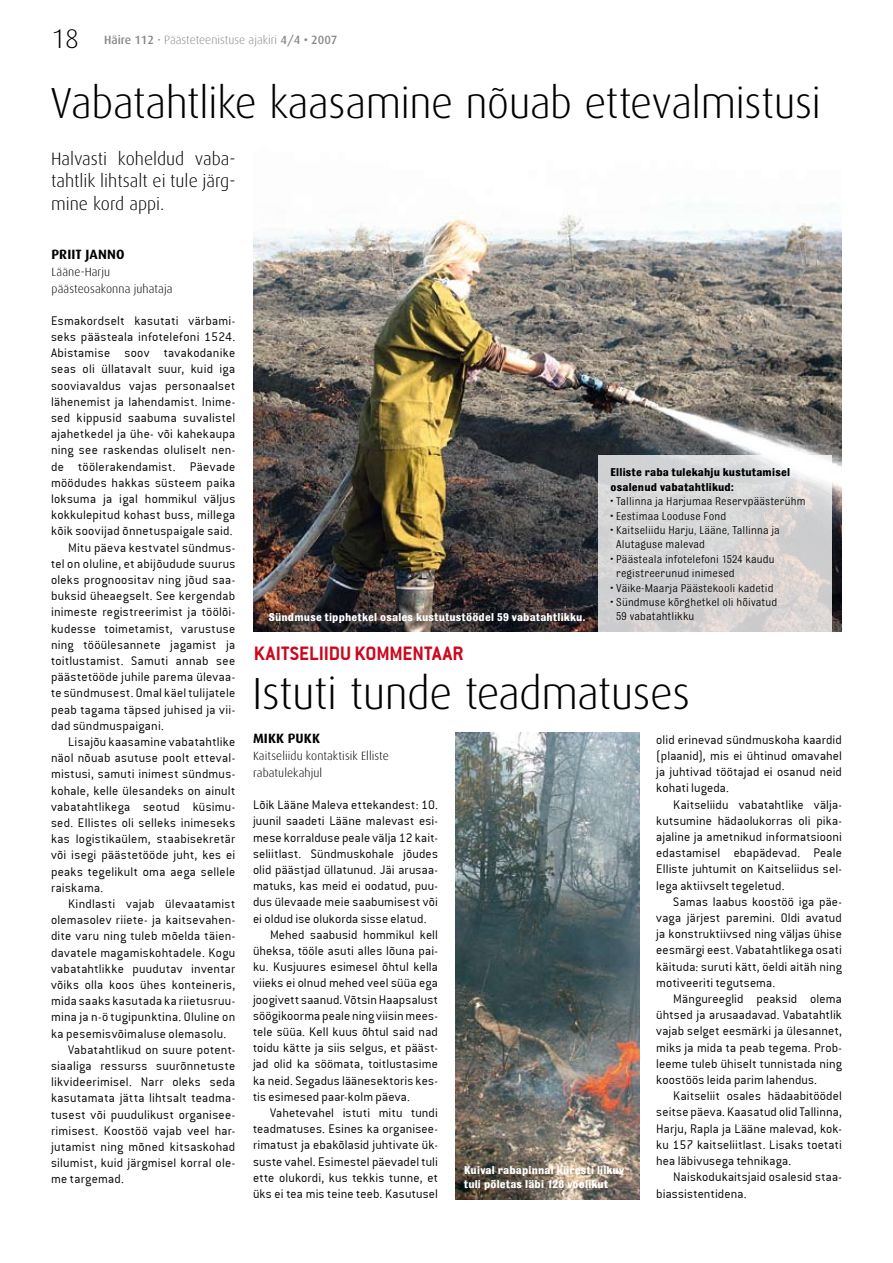
<style>
.page{position:relative;width:893px;height:1263px;background:#fff}
.page>*{position:absolute;margin:0;border:0;box-sizing:border-box;transform-origin:0 0}
.t1{font:300 45px "Dax";letter-spacing:-.01em;color:#000}
.t2{font:300 43.5px "Dax";letter-spacing:-.015em;color:#000}
.t3{font:300 27px "Dax";color:#000}
.t4{font:21px "Conduit ITCTT Bold";color:#cc071e}
.t5{font:300 18px/22.5px "Dax";color:#000;text-align:justify}
.t6{font:13.5px/16.2px "Conduit ITCTT Light";letter-spacing:.015em;color:#000;text-align:justify}
.t7{font:700 13.5px "Dax";letter-spacing:.01em;color:#000}
.t8{font:12px/14.4px "Bulldog";letter-spacing:.015em;color:#000}
.t9{font:700 12px/14.4px "Bulldog";letter-spacing:.015em;color:#fff}
.t10{font:300 12px/17.1px "Dax";letter-spacing:.005em;color:#000}
.t11{font:700 12px/14.4px "Bulldog";letter-spacing:.015em;color:#000}
.t12{font:300 12px "Dax";color:#878889}
.s1{font-weight:500}
</style>
<div class="page">
<img style="left:253px;top:207px;width:589px;height:424px">
<svg style="left:598px;top:455px;width:234px;height:177px;background:#d7d5d6"></svg>
<img style="left:456px;top:732px;width:183px;height:467px">
<h3 class="t3" style="left:51px;top:24px;width:29px">18</h3>
<p class="t12" style="left:104px;top:33px;width:235px"><span class="s1">Häire 112</span> • Päästeteenistuse ajakiri <span class="s1">4/4 • 2007</span></p>
<h2 class="t2" style="left:50px;top:79px;width:772px">Vabatahtlike kaasamine nõuab ettevalmistusi</h2>
<h3 class="t5" style="left:51px;top:148px;width:186px">Halvasti koheldud vaba&shy;tahtlik lihtsalt ei tule järg&shy;mine kord appi.</h3>
<p class="t7" style="left:52px;top:246px;width:48px">PRIIT JANN</p>
<p class="t7" style="left:116px;top:246px;width:10px">O</p>
<p class="t10" style="left:52px;top:263px;width:122px">Lääne-Harju päästeosakonna juhataja</p>
<p class="t6" style="left:51px;top:312px;width:186px">Esmakordselt kasutati värbami-</p>
<p class="t6" style="left:51px;top:329px;width:186px">seks päästeala infotelefoni 1524.</p>
<p class="t6" style="left:51px;top:345px;width:186px">Abistamise soov tavakodanike</p>
<p class="t6" style="left:51px;top:361px;width:186px">seas oli üllatavalt suur, kuid iga</p>
<p class="t6" style="left:51px;top:377px;width:186px">sooviavaldus vajas personaalset</p>
<p class="t6" style="left:51px;top:393px;width:186px">lähenemist ja lahendamist. Inime-</p>
<p class="t6" style="left:51px;top:410px;width:186px">sed kippusid saabuma suvalistel</p>
<p class="t6" style="left:51px;top:426px;width:186px">ajahetkedel ja ühe- või kahekaupa</p>
<p class="t6" style="left:51px;top:442px;width:186px">ning see raskendas oluliselt nen-</p>
<p class="t6" style="left:51px;top:458px;width:186px">de töölerakendamist. Päevade</p>
<p class="t6" style="left:51px;top:474px;width:186px">möödudes hakkas süsteem paika</p>
<p class="t6" style="left:51px;top:491px;width:186px">loksuma ja igal hommikul väljus</p>
<p class="t6" style="left:51px;top:507px;width:186px">kokkulepitud kohast buss, millega</p>
<p class="t6" style="left:51px;top:523px;width:183px">kõik soovijad õnnetuspaigale said.</p>
<p class="t6" style="left:68px;top:539px;width:169px">Mitu päeva kestvatel sündmus-</p>
<p class="t6" style="left:51px;top:555px;width:186px">tel on oluline, et abijõudude suurus</p>
<p class="t6" style="left:51px;top:572px;width:186px">oleks prognoositav ning jõud saa-</p>
<p class="t6" style="left:51px;top:588px;width:186px">buksid üheaegselt. See kergendab</p>
<p class="t6" style="left:51px;top:604px;width:186px">inimeste registreerimist ja töölõi-</p>
<p class="t6" style="left:51px;top:620px;width:186px">kudesse toimetamist, varustuse</p>
<p class="t6" style="left:51px;top:636px;width:186px">ning tööülesannete jagamist ja</p>
<p class="t6" style="left:51px;top:653px;width:186px">toitlustamist. Samuti annab see</p>
<p class="t6" style="left:51px;top:669px;width:186px">päästetööde juhile parema ülevaa-</p>
<p class="t6" style="left:51px;top:685px;width:186px">te sündmusest. Omal käel tulijatele</p>
<p class="t6" style="left:51px;top:701px;width:186px">peab tagama täpsed juhised ja vii-</p>
<p class="t6" style="left:51px;top:717px;width:114px">dad sündmuspaigani.</p>
<p class="t6" style="left:68px;top:734px;width:169px">Lisajõu kaasamine vabatahtlike</p>
<p class="t6" style="left:51px;top:750px;width:186px">näol nõuab asutuse poolt etteval-</p>
<p class="t6" style="left:51px;top:766px;width:186px">mistusi, samuti inimest sündmus-</p>
<p class="t6" style="left:51px;top:782px;width:186px">kohale, kelle ülesandeks on ainult</p>
<p class="t6" style="left:51px;top:798px;width:186px">vabatahtlikega seotud küsimu-</p>
<p class="t6" style="left:51px;top:815px;width:186px">sed. Ellistes oli selleks inimeseks</p>
<p class="t6" style="left:51px;top:831px;width:186px">kas logistikaülem, staabisekretär</p>
<p class="t6" style="left:51px;top:847px;width:186px">või isegi päästetööde juht, kes ei</p>
<p class="t6" style="left:51px;top:863px;width:186px">peaks tegelikult oma aega sellele</p>
<p class="t6" style="left:51px;top:879px;width:54px">raiskama.</p>
<p class="t6" style="left:68px;top:896px;width:169px">Kindlasti vajab ülevaatamist</p>
<p class="t6" style="left:51px;top:912px;width:186px">olemasolev riiete- ja kaitsevahen-</p>
<p class="t6" style="left:51px;top:928px;width:186px">dite varu ning tuleb mõelda täien-</p>
<p class="t6" style="left:51px;top:944px;width:186px">davatele magamiskohtadele. Kogu</p>
<p class="t6" style="left:51px;top:960px;width:186px">vabatahtlikke puudutav inventar</p>
<p class="t6" style="left:51px;top:977px;width:186px">võiks olla koos ühes konteineris,</p>
<p class="t6" style="left:51px;top:993px;width:186px">mida saaks kasutada ka riietusruu-</p>
<p class="t6" style="left:51px;top:1009px;width:186px">mina ja n-ö tugipunktina. Oluline on</p>
<p class="t6" style="left:51px;top:1025px;width:177px">ka pesemisvõimaluse olemasolu.</p>
<p class="t6" style="left:68px;top:1041px;width:169px">Vabatahtlikud on suure potent-</p>
<p class="t6" style="left:51px;top:1058px;width:186px">siaaliga ressurss suurõnnetuste</p>
<p class="t6" style="left:51px;top:1074px;width:186px">likvideerimisel. Narr oleks seda</p>
<p class="t6" style="left:51px;top:1090px;width:186px">kasutamata jätta lihtsalt teadma-</p>
<p class="t6" style="left:51px;top:1106px;width:186px">tusest või puudulikust organisee-</p>
<p class="t6" style="left:51px;top:1122px;width:186px">rimisest. Koostöö vajab veel har-</p>
<p class="t6" style="left:51px;top:1139px;width:186px">jutamist ning mõned kitsaskohad</p>
<p class="t6" style="left:51px;top:1155px;width:186px">silumist, kuid järgmisel korral ole-</p>
<p class="t6" style="left:51px;top:1171px;width:75px">me targemad.</p>
<p class="t11" style="left:610px;top:465px;width:181px">Elliste raba tulekahju kustutamisel osalenud vabatahtlikud:</p>
<p class="t8" style="left:610px;top:494px;width:196px">• Tallinna ja Harjumaa Reservpäästerühm</p>
<p class="t8" style="left:610px;top:508px;width:117px">• Eestimaa Looduse Fond</p>
<p class="t8" style="left:616px;top:523px;width:165px;text-indent:-6px">• Kaitseliidu Harju, Lääne, Tallinna ja<br>Alutaguse malevad</p>
<p class="t8" style="left:616px;top:552px;width:160px;text-indent:-6px">• Päästeala infotelefoni 1524 kaudu registreerunud inimesed</p>
<p class="t8" style="left:610px;top:580px;width:165px">• Väike-Maarja Päästekooli kadetid</p>
<p class="t8" style="left:610px;top:595px;width:168px">• Sündmuse kõrghetkel oli hõivatud</p>
<p class="t9" style="left:269px;top:610px;width:318px">Sündmuse tipphetkel osales kustutustöödel 59 vabatahtlikku.</p>
<p class="t8" style="left:616px;top:609px;width:80px">59 vabatahtlikku</p>
<h3 class="t4" style="left:254px;top:641px;width:190px">KAITSELIIDU KOMMENTAAR</h3>
<h1 class="t1" style="left:252px;top:668px;width:439px">Istuti tunde teadmatuses</h1>
<p class="t6" style="left:656px;top:731px;width:187px">olid erinevad sündmuskoha kaardid (plaanid), mis ei ühtinud omavahel ja juhtivad töötajad ei osanud neid kohati lugeda.</p>
<p class="t6" style="left:656px;top:796px;width:187px;text-indent:17px">Kaitseliidu vabatahtlike välja&shy;kutsumine hädaolukorras oli pika&shy;ajaline ja ametnikud informatsiooni edastamisel ebapädevad. Peale Elliste juhtumit on Kaitseliidus sel&shy;lega aktiivselt tegeletud.</p>
<p class="t6" style="left:656px;top:893px;width:187px;text-indent:17px">Samas laabus koostöö iga päe&shy;vaga järjest paremini. Oldi avatud ja konstruktiivsed ning väljas ühise eesmärgi eest. Vabatahtlikega osati käituda: suruti kätt, öeldi aitäh ning motiveeriti tegutsema.</p>
<p class="t6" style="left:656px;top:991px;width:187px;text-indent:17px">Mängureeglid peaksid olema ühtsed ja arusaadavad. Vabatahtlik vajab selget eesmärki ja ülesannet, miks ja mida ta peab tegema. Prob&shy;leeme tuleb ühiselt tunnistada ning koostöös leida parim lahendus.</p>
<p class="t6" style="left:656px;top:1088px;width:187px;text-indent:17px">Kaitseliit osales hädaabitöödel seitse päeva. Kaasatud olid Tallinna, Harju, Rapla ja Lääne malevad, kok&shy;ku 157 kaitseliitlast. Lisaks toetati hea läbivusega tehnikaga.</p>
<p class="t6" style="left:656px;top:1169px;width:187px;text-indent:17px">Naiskodukaitsjaid osalesid staa&shy;biassistentidena.</p>
<p class="t7" style="left:253px;top:730px;width:19px">MIKK</p>
<p class="t7" style="left:288px;top:730px;width:25px">PUKK</p>
<p class="t10" style="left:253px;top:747px;width:137px">Kaitseliidu kontaktisik Elliste rabatulekahjul</p>
<p class="t6" style="left:253px;top:797px;width:186px">Lõik Lääne Maleva ettekandest: 10.</p>
<p class="t6" style="left:253px;top:813px;width:186px">juunil saadeti Lääne malevast esi-</p>
<p class="t6" style="left:253px;top:829px;width:186px">mese korralduse peale välja 12 kait-</p>
<p class="t6" style="left:253px;top:845px;width:186px">seliitlast. Sündmuskohale jõudes</p>
<p class="t6" style="left:253px;top:862px;width:186px">olid päästjad üllatunud. Jäi arusaa-</p>
<p class="t6" style="left:253px;top:878px;width:186px">matuks, kas meid ei oodatud, puu-</p>
<p class="t6" style="left:253px;top:894px;width:186px">dus ülevaade meie saabumisest või</p>
<p class="t6" style="left:253px;top:910px;width:175px">ei oldud ise olukorda sisse elatud.</p>
<p class="t6" style="left:270px;top:926px;width:169px">Mehed saabusid hommikul kell</p>
<p class="t6" style="left:253px;top:943px;width:186px">üheksa, tööle asuti alles lõuna pai-</p>
<p class="t6" style="left:253px;top:959px;width:186px">ku. Kusjuures esimesel õhtul kella</p>
<p class="t6" style="left:253px;top:975px;width:186px">viieks ei olnud mehed veel süüa ega</p>
<p class="t6" style="left:253px;top:991px;width:186px">joogivett saanud. Võtsin Haapsalust</p>
<p class="t6" style="left:253px;top:1007px;width:186px">söögikoorma peale ning viisin mees-</p>
<p class="t6" style="left:253px;top:1024px;width:186px">tele süüa. Kell kuus õhtul said nad</p>
<p class="t6" style="left:253px;top:1040px;width:186px">toidu kätte ja siis selgus, et pääst-</p>
<p class="t6" style="left:253px;top:1056px;width:186px">jad olid ka söömata, toitlustasime</p>
<p class="t6" style="left:253px;top:1072px;width:186px">ka neid. Segadus läänesektoris kes-</p>
<p class="t6" style="left:253px;top:1088px;width:159px">tis esimesed paar-kolm päeva.</p>
<p class="t6" style="left:270px;top:1105px;width:169px">Vahetevahel istuti mitu tundi</p>
<p class="t6" style="left:253px;top:1121px;width:186px">teadmatuses. Esines ka organisee-</p>
<p class="t6" style="left:253px;top:1137px;width:186px">rimatust ja ebakõlasid juhtivate ük-</p>
<p class="t6" style="left:253px;top:1153px;width:186px">suste vahel. Esimestel päevadel tuli</p>
<p class="t6" style="left:253px;top:1169px;width:186px">ette olukordi, kus tekkis tunne, et</p>
<p class="t6" style="left:253px;top:1186px;width:186px">üks ei tea mis teine teeb. Kasutusel</p>
<p class="t9" style="left:464px;top:1163px;width:162px">Kuival rabapinnal kiiresti liikuv tuli põletas läbi 128 voolikut</p>
</div>
